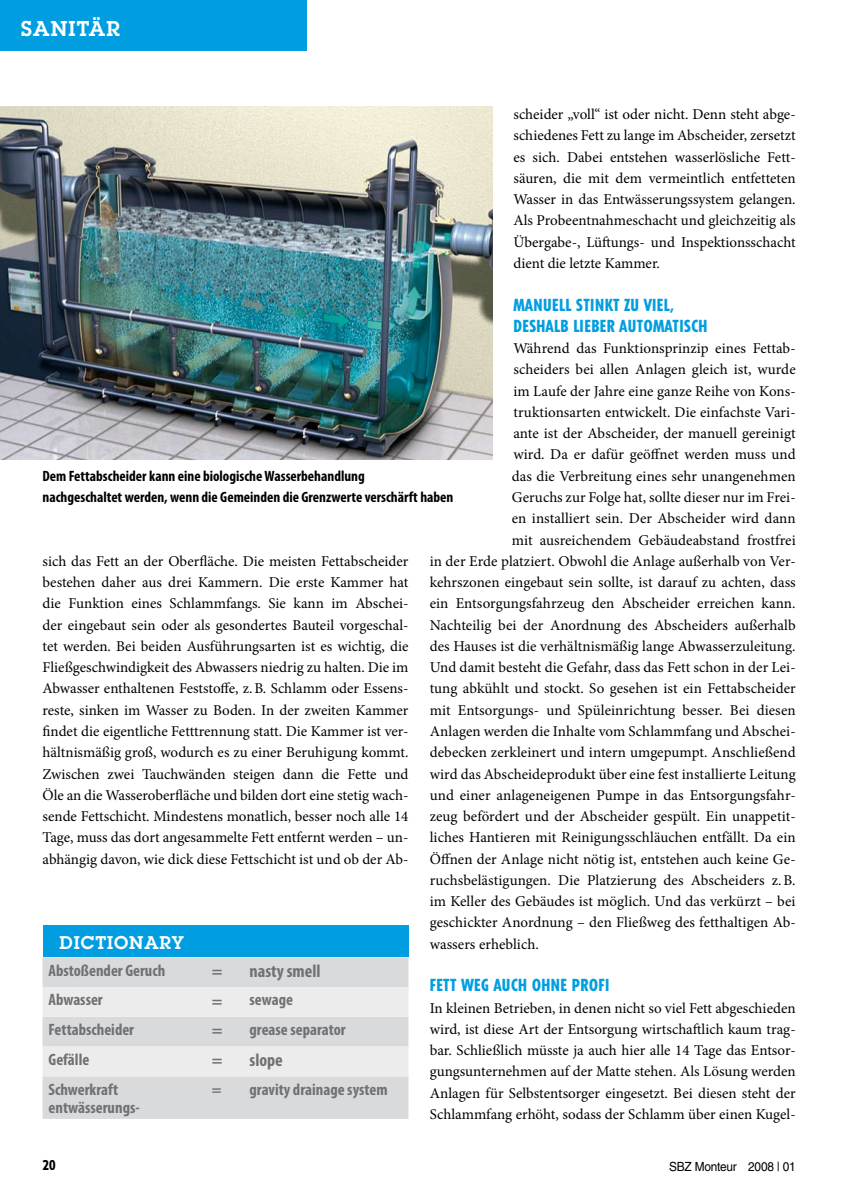
<style>
.page{position:relative;width:851px;height:1204px;background:#fff}
.page>*{position:absolute;margin:0;border:0;box-sizing:border-box;transform-origin:0 0}
.t1{font:600 21px "Lubalin Graph Std";letter-spacing:.05em;color:#fff}
.t2{font:700 condensed 18px "Myriad Pro";color:#707173}
.t3{font:600 18px "Lubalin Graph Std";color:#fff}
.t4{font:700 condensed 16.5px/18px "Myriad Pro";color:#707173}
.t5{font:800 condensed 16.5px/21.3px "Tempo Std";letter-spacing:.03em;color:#009ee0}
.t6{font:15px/21.3px "Minion Pro";letter-spacing:.005em;color:#000;text-align:justify}
.t7{font:700 condensed 15px/21.3px "Myriad Pro";color:#000}
.t8{font:800 condensed 13.5px "Tempo Std";color:#000}
.t9{font:12.6px "Helvetica LT Std";letter-spacing:-.02em;color:#000;scale:.94 1}
</style>
<div class="page">
<img style="left:0;top:106px;width:492px;height:353px">
<div style="left:0;top:0;width:306px;height:51px;background:#009ee0"></div>
<div style="left:43px;top:957px;width:365px;height:161px;background:#d9dadb"></div>
<svg style="left:43px;top:986px;width:365px;height:90px;background:#e5e6e6"></svg>
<div style="left:43px;top:925px;width:365px;height:32px;background:#009ee0"></div>
<h1 class="t1" style="left:21px;top:15px;width:100px">SANITÄR</h1>
<p class="t6" style="left:513px;top:104px;width:284px">scheider „voll“ ist oder nicht. Denn steht abge&shy;schiedenes Fett zu lange im Abscheider, zersetzt es sich. Dabei entstehen wasserlösliche Fett&shy;säuren, die mit dem vermeintlich entfetteten Wasser in das Entwässerungssystem gelangen.<br>Als Probeentnahmeschacht und gleichzeitig als Übergabe-, Lüftungs- und Inspektionsschacht dient die letzte Kammer.</p>
<p class="t5" style="left:513px;top:294px;width:195px">MANUELL STINKT ZU VIEL,<br>DESHALB LIEBER AUTOMATISCH</p>
<p class="t6" style="left:513px;top:338px;width:284px">Während das Funktionsprinzip eines Fettab-</p>
<p class="t6" style="left:513px;top:359px;width:284px">scheiders bei allen Anlagen gleich ist, wurde</p>
<p class="t6" style="left:513px;top:380px;width:284px">im Laufe der Jahre eine ganze Reihe von Kons-</p>
<p class="t6" style="left:513px;top:401px;width:284px">truktionsarten entwickelt. Die einfachste Vari-</p>
<p class="t6" style="left:513px;top:423px;width:284px">ante ist der Abscheider, der manuell gereinigt</p>
<p class="t6" style="left:513px;top:444px;width:284px">wird. Da er dafür geöffnet werden muss und</p>
<p class="t6" style="left:511px;top:465px;width:285px">das die Verbreitung eines sehr unangenehmen</p>
<p class="t6" style="left:511px;top:486px;width:285px">Geruchs zur Folge hat, sollte dieser nur im Frei-</p>
<p class="t6" style="left:511px;top:508px;width:285px">en installiert sein. Der Abscheider wird dann</p>
<p class="t6" style="left:511px;top:529px;width:285px">mit ausreichendem Gebäudeabstand frostfrei</p>
<p class="t6" style="left:429px;top:550px;width:367px">in der Erde platziert. Obwohl die Anlage außerhalb von Ver-</p>
<p class="t6" style="left:429px;top:571px;width:367px">kehrszonen eingebaut sein sollte, ist darauf zu achten, dass</p>
<p class="t6" style="left:429px;top:593px;width:367px">ein Entsorgungsfahrzeug den Abscheider erreichen kann.</p>
<p class="t6" style="left:429px;top:614px;width:367px">Nachteilig bei der Anordnung des Abscheiders außerhalb</p>
<p class="t6" style="left:429px;top:635px;width:367px">des Hauses ist die verhältnismäßig lange Abwasserzuleitung.</p>
<p class="t6" style="left:429px;top:656px;width:367px">Und damit besteht die Gefahr, dass das Fett schon in der Lei-</p>
<p class="t6" style="left:429px;top:678px;width:367px">tung abkühlt und stockt. So gesehen ist ein Fettabscheider</p>
<p class="t6" style="left:429px;top:699px;width:367px">mit Entsorgungs- und Spüleinrichtung besser. Bei diesen</p>
<p class="t6" style="left:429px;top:720px;width:367px">Anlagen werden die Inhalte vom Schlammfang und Abschei-</p>
<p class="t6" style="left:429px;top:741px;width:367px">debecken zerkleinert und intern umgepumpt. Anschließend</p>
<p class="t6" style="left:429px;top:763px;width:367px">wird das Abscheideprodukt über eine fest installierte Leitung</p>
<p class="t6" style="left:429px;top:784px;width:367px">und einer anlageneigenen Pumpe in das Entsorgungsfahr-</p>
<p class="t6" style="left:429px;top:805px;width:367px">zeug befördert und der Abscheider gespült. Ein unappetit-</p>
<p class="t6" style="left:429px;top:827px;width:367px">liches Hantieren mit Reinigungsschläuchen entfällt. Da ein</p>
<p class="t6" style="left:429px;top:848px;width:367px">Öffnen der Anlage nicht nötig ist, entstehen auch keine Ge-</p>
<p class="t6" style="left:429px;top:869px;width:367px">ruchsbelästigungen. Die Platzierung des Abscheiders z.B.</p>
<p class="t6" style="left:429px;top:890px;width:367px">im Keller des Gebäudes ist möglich. Und das verkürzt – bei</p>
<p class="t6" style="left:429px;top:912px;width:367px">geschickter Anordnung – den Fließweg des fetthaltigen Ab-</p>
<p class="t6" style="left:429px;top:933px;width:111px">wassers erheblich.</p>
<p class="t5" style="left:429px;top:974px;width:181px">FETT WEG AUCH OHNE PROFI</p>
<p class="t6" style="left:429px;top:997px;width:367px">In kleinen Betrieben, in denen nicht so viel Fett abgeschieden wird, ist diese Art der Entsorgung wirtschaftlich kaum trag&shy;bar. Schließlich müsste ja auch hier alle 14 Tage das Entsor&shy;gungsunternehmen auf der Matte stehen. Als Lösung werden Anlagen für Selbstentsorger eingesetzt. Bei diesen steht der Schlammfang erhöht, sodass der Schlamm über einen Kugel-</p>
<p class="t7" style="left:43px;top:465px;width:412px">Dem Fettabscheider kann eine biologische Wasserbehandlung<br>nachgeschaltet werden, wenn die Gemeinden die Grenzwerte verschärft haben</p>
<p class="t6" style="left:43px;top:550px;width:367px">sich das Fett an der Oberfläche. Die meisten Fettabscheider bestehen daher aus drei Kammern. Die erste Kammer hat die Funktion eines Schlammfangs. Sie kann im Abschei&shy;der eingebaut sein oder als gesondertes Bauteil vorgeschal&shy;tet werden. Bei beiden Ausführungsarten ist es wichtig, die Fließgeschwindigkeit des Abwassers niedrig zu halten. Die im Abwasser enthaltenen Feststoffe, z.B. Schlamm oder Essens&shy;reste, sinken im Wasser zu Boden. In der zweiten Kammer findet die eigentliche Fetttrennung statt. Die Kammer ist ver&shy;hältnismäßig groß, wodurch es zu einer Beruhigung kommt.<br>Zwischen zwei Tauchwänden steigen dann die Fette und Öle an die Wasseroberfläche und bilden dort eine stetig wach&shy;sende Fettschicht. Mindestens monatlich, besser noch alle 14<br>Tage, muss das dort angesammelte Fett entfernt werden – un&shy;abhängig davon, wie dick diese Fettschicht ist und ob der Ab-</p>
<p class="t3" style="left:60px;top:930px;width:85px">DICTIONAR</p>
<p class="t3" style="left:172px;top:930px;width:14px">Y</p>
<p class="t4" style="left:49px;top:960px;width:118px">Abstoßender Geruch</p>
<p class="t2" style="left:212px;top:959px;width:12px">=</p>
<p class="t2" style="left:249px;top:959px;width:72px">nasty smell</p>
<p class="t4" style="left:49px;top:990px;width:56px">Abwasser</p>
<p class="t2" style="left:212px;top:989px;width:12px">=</p>
<p class="t4" style="left:249px;top:990px;width:45px">sewage</p>
<p class="t4" style="left:49px;top:1020px;width:87px">Fettabscheider</p>
<p class="t2" style="left:212px;top:1018px;width:12px">=</p>
<p class="t4" style="left:249px;top:1020px;width:98px">grease separator</p>
<p class="t4" style="left:49px;top:1050px;width:42px">Gefälle</p>
<p class="t2" style="left:212px;top:1048px;width:12px">=</p>
<p class="t2" style="left:249px;top:1048px;width:35px">slope</p>
<p class="t4" style="left:49px;top:1079px;width:93px">Schwerkraft entwässerungs-</p>
<p class="t4" style="left:212px;top:1079px;width:11px">=</p>
<p class="t4" style="left:249px;top:1079px;width:139px">gravity drainage system</p>
<p class="t8" style="left:43px;top:1156px;width:14px">20</p>
<p class="t9" style="left:669px;top:1158px;width:136px">SBZ Monteur 2008 | 01</p>
</div>
